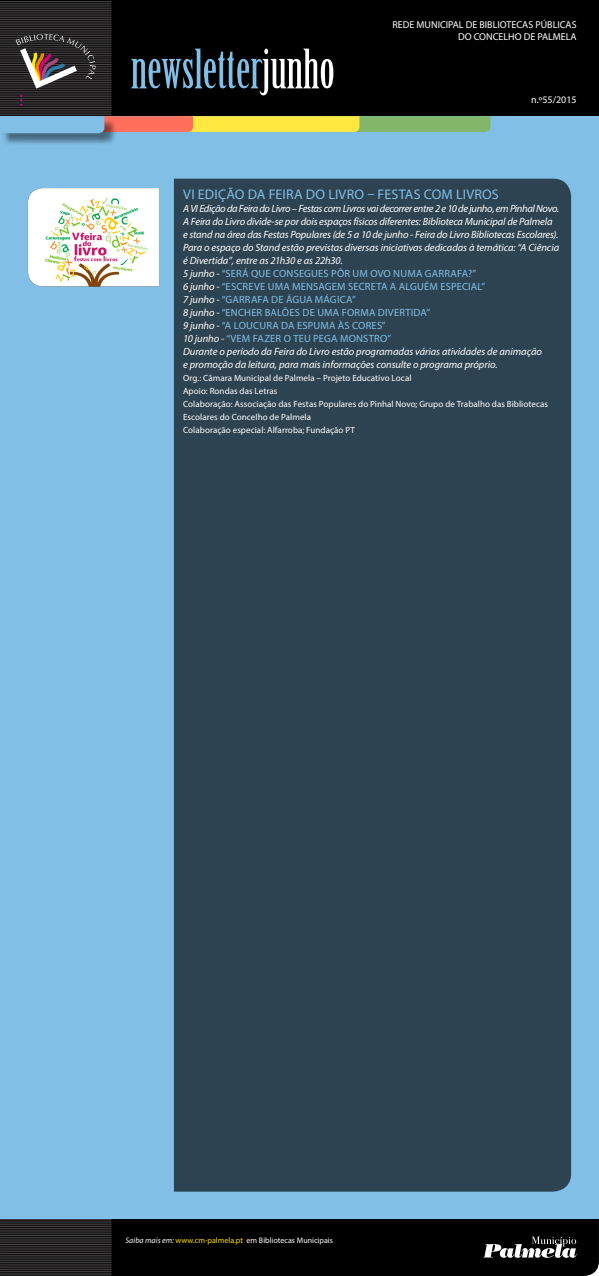
<style>
.page{position:relative;width:599px;height:1276px;background:#fff}
.page>*{position:absolute;margin:0;border:0;box-sizing:border-box;transform-origin:0 0}
.t1{font:53px "Birch Std";color:#81bfe7}
.t2{font:14px "Myriad Pro";letter-spacing:.015em;color:#81bfe7}
.t3{font:italic 10.5px/13px "Myriad Pro";letter-spacing:-.01em;color:#fff}
.t4{font:10px/12px "Myriad Pro";color:#fff;text-align:right}
.t5{font:9px/13px "Myriad Pro";letter-spacing:.005em;color:#fff}
.t6{font:8px "Myriad Pro";color:#fff}
.s1{color:#fff}
.s2{font-style:normal;color:#81bfe7}
.s3{font-style:italic}
.s4{color:#ffe400}
</style>
<div class="page">
<div style="left:0;top:0;width:598px;height:116px;background:#000"></div>
<hr style="left:0;top:1px;width:111px;height:1px;background:#484547">
<hr style="left:0;top:44px;width:111px;height:1px;background:#484547">
<hr style="left:0;top:43px;width:111px;height:1px;background:#484547">
<hr style="left:0;top:23px;width:111px;height:1px;background:#484547">
<hr style="left:0;top:21px;width:111px;height:1px;background:#484547">
<hr style="left:0;top:9px;width:111px;height:1px;background:#484547">
<hr style="left:0;top:7px;width:111px;height:1px;background:#484547">
<hr style="left:0;top:52px;width:111px;height:1px;background:#484547">
<hr style="left:0;top:50px;width:111px;height:1px;background:#484547">
<hr style="left:0;top:30px;width:111px;height:1px;background:#484547">
<hr style="left:0;top:28px;width:111px;height:1px;background:#484547">
<hr style="left:0;top:12px;width:111px;height:1px;background:#484547">
<hr style="left:0;top:10px;width:111px;height:1px;background:#484547">
<hr style="left:0;top:55px;width:111px;height:1px;background:#484547">
<hr style="left:0;top:53px;width:111px;height:1px;background:#484547">
<hr style="left:0;top:34px;width:111px;height:1px;background:#484547">
<hr style="left:0;top:32px;width:111px;height:1px;background:#484547">
<hr style="left:0;top:16px;width:111px;height:1px;background:#484547">
<hr style="left:0;top:14px;width:111px;height:1px;background:#484547">
<hr style="left:0;top:57px;width:111px;height:1px;background:#484547">
<hr style="left:0;top:37px;width:111px;height:1px;background:#484547">
<hr style="left:0;top:35px;width:111px;height:1px;background:#484547">
<hr style="left:0;top:19px;width:111px;height:1px;background:#484547">
<hr style="left:0;top:17px;width:111px;height:1px;background:#484547">
<hr style="left:0;top:41px;width:111px;height:1px;background:#484547">
<hr style="left:0;top:39px;width:111px;height:1px;background:#484547">
<hr style="left:0;top:5px;width:111px;height:1px;background:#484547">
<hr style="left:0;top:3px;width:111px;height:1px;background:#484547">
<hr style="left:0;top:48px;width:111px;height:1px;background:#484547">
<hr style="left:0;top:46px;width:111px;height:1px;background:#484547">
<hr style="left:0;top:26px;width:111px;height:1px;background:#484547">
<hr style="left:0;top:25px;width:111px;height:1px;background:#484547">
<hr style="left:0;top:59px;width:111px;height:1px;background:#484547">
<hr style="left:0;top:102px;width:111px;height:1px;background:#484547">
<hr style="left:0;top:100px;width:111px;height:1px;background:#484547">
<hr style="left:0;top:80px;width:111px;height:1px;background:#484547">
<hr style="left:0;top:79px;width:111px;height:1px;background:#484547">
<hr style="left:0;top:66px;width:111px;height:1px;background:#484547">
<hr style="left:0;top:64px;width:111px;height:1px;background:#484547">
<hr style="left:0;top:109px;width:111px;height:1px;background:#484547">
<hr style="left:0;top:107px;width:111px;height:1px;background:#484547">
<hr style="left:0;top:88px;width:111px;height:1px;background:#484547">
<hr style="left:0;top:86px;width:111px;height:1px;background:#484547">
<hr style="left:0;top:70px;width:111px;height:1px;background:#484547">
<hr style="left:0;top:68px;width:111px;height:1px;background:#484547">
<hr style="left:0;top:113px;width:111px;height:1px;background:#484547">
<hr style="left:0;top:111px;width:111px;height:1px;background:#484547">
<hr style="left:0;top:91px;width:111px;height:1px;background:#484547">
<hr style="left:0;top:89px;width:111px;height:1px;background:#484547">
<hr style="left:0;top:73px;width:111px;height:1px;background:#484547">
<hr style="left:0;top:72px;width:111px;height:1px;background:#484547">
<hr style="left:0;top:115px;width:111px;height:1px;background:#484547">
<hr style="left:0;top:95px;width:111px;height:1px;background:#484547">
<hr style="left:0;top:93px;width:111px;height:1px;background:#484547">
<hr style="left:0;top:77px;width:111px;height:1px;background:#484547">
<hr style="left:0;top:75px;width:111px;height:1px;background:#484547">
<hr style="left:0;top:98px;width:111px;height:1px;background:#484547">
<hr style="left:0;top:97px;width:111px;height:1px;background:#484547">
<hr style="left:0;top:63px;width:111px;height:1px;background:#484547">
<hr style="left:0;top:61px;width:111px;height:1px;background:#484547">
<hr style="left:0;top:106px;width:111px;height:1px;background:#484547">
<hr style="left:0;top:104px;width:111px;height:1px;background:#484547">
<hr style="left:0;top:84px;width:111px;height:1px;background:#484547">
<hr style="left:0;top:82px;width:111px;height:1px;background:#484547">
<svg style="left:0;top:1218px;width:598px;height:58px;background:#050607"></svg>
<hr style="left:0;top:1219px;width:111px;height:1px;background:#484547">
<hr style="left:0;top:1262px;width:111px;height:1px;background:#484547">
<hr style="left:0;top:1260px;width:111px;height:1px;background:#484547">
<hr style="left:0;top:1240px;width:111px;height:1px;background:#484547">
<hr style="left:0;top:1239px;width:111px;height:1px;background:#484547">
<hr style="left:0;top:1226px;width:111px;height:1px;background:#484547">
<hr style="left:0;top:1224px;width:111px;height:1px;background:#484547">
<hr style="left:0;top:1269px;width:111px;height:1px;background:#484547">
<hr style="left:0;top:1267px;width:111px;height:1px;background:#484547">
<hr style="left:0;top:1248px;width:111px;height:1px;background:#484547">
<hr style="left:0;top:1246px;width:111px;height:1px;background:#484547">
<hr style="left:0;top:1230px;width:111px;height:1px;background:#484547">
<hr style="left:0;top:1228px;width:111px;height:1px;background:#484547">
<hr style="left:0;top:1273px;width:111px;height:1px;background:#484547">
<hr style="left:0;top:1271px;width:111px;height:1px;background:#484547">
<hr style="left:0;top:1251px;width:111px;height:1px;background:#484547">
<hr style="left:0;top:1249px;width:111px;height:1px;background:#484547">
<hr style="left:0;top:1233px;width:111px;height:1px;background:#484547">
<hr style="left:0;top:1231px;width:111px;height:1px;background:#484547">
<hr style="left:0;top:1274px;width:111px;height:1px;background:#484547">
<hr style="left:0;top:1255px;width:111px;height:1px;background:#484547">
<hr style="left:0;top:1253px;width:111px;height:1px;background:#484547">
<hr style="left:0;top:1237px;width:111px;height:1px;background:#484547">
<hr style="left:0;top:1235px;width:111px;height:1px;background:#484547">
<hr style="left:0;top:1258px;width:111px;height:1px;background:#484547">
<hr style="left:0;top:1256px;width:111px;height:1px;background:#484547">
<hr style="left:0;top:1222px;width:111px;height:1px;background:#484547">
<hr style="left:0;top:1221px;width:111px;height:1px;background:#484547">
<hr style="left:0;top:1265px;width:111px;height:1px;background:#484547">
<hr style="left:0;top:1264px;width:111px;height:1px;background:#484547">
<hr style="left:0;top:1244px;width:111px;height:1px;background:#484547">
<hr style="left:0;top:1242px;width:111px;height:1px;background:#484547">
<svg style="left:483px;top:1236px;width:93px;height:21px"></svg>
<svg style="left:16px;top:34px;width:80px;height:55px"></svg>
<svg style="left:20px;top:95px;width:2px;height:11px"></svg>
<div style="left:0;top:116px;width:598px;height:1102px;background:#81bfe7"></div>
<div style="left:2px;top:118px;width:115px;height:28px;background:#000;opacity:.45"></div>
<svg style="left:2px;top:116px;width:488px;height:17px"></svg>
<div style="left:174px;top:179px;width:396px;height:1012px;background:#2d4351"></div>
<img style="left:28px;top:188px;width:131px;height:98px">
<h1 class="t1" style="left:131px;top:39px;width:205px">newsletter<span class="s1">junho</span></h1>
<p class="t4" style="left:392px;top:18px;width:185px">REDE MUNICIPAL DE BIBLIOTECAS PÚBLICAS<br>DO CONCELHO DE PALMELA</p>
<p class="t4" style="left:530px;top:93px;width:47px">n.º55/2015</p>
<h2 class="t2" style="left:183px;top:186px;width:317px">VI EDIÇÃO DA FEIRA DO LIVRO – FESTAS COM LIVROS</h2>
<p class="t3" style="left:183px;top:202px;width:377px">A VI Edição da Feira do Livro – Festas com Livros vai decorrer entre 2 e 10 de junho, em Pinhal Novo.<br>A Feira do Livro divide-se por dois espaços físicos diferentes: Biblioteca Municipal de Palmela e stand na área das Festas Populares (de 5 a 10 de junho - Feira do Livro Bibliotecas Escolares).<br>Para o espaço do Stand estão previstas diversas iniciativas dedicadas à temática: “A Ciência é Divertida”, entre as 21h30 e as 22h30.<br>5 junho - <span class="s2">“SERÁ QUE CONSEGUES PÔR UM OVO NUMA GARRAFA?”<br></span>6 junho - <span class="s2">“ESCREVE UMA MENSAGEM SECRETA A ALGUÉM ESPECIAL”<br></span>7 junho - <span class="s2">“GARRAFA DE ÁGUA MÁGICA”<br></span>8 junho - <span class="s2">“ENCHER BALÕES DE UMA FORMA DIVERTIDA”<br></span>9 junho - <span class="s2">“A LOUCURA DA ESPUMA ÀS CORES”<br></span>10 junho - <span class="s2">“VEM FAZER O TEU PEGA MONSTRO”<br></span>Durante o período da Feira do Livro estão programadas várias atividades de animação<br>e promoção da leitura, para mais informações consulte o programa próprio.</p>
<p class="t5" style="left:183px;top:371px;width:366px">Org.: Câmara Municipal de Palmela – Projeto Educativo Local<br>Apoio: Rondas das Letras<br>Colaboração: Associação das Festas Populares do Pinhal Novo; Grupo de Trabalho das Bibliotecas Escolares do Concelho de Palmela<br>Colaboração especial: Alfarroba; Fundação PT</p>
<p class="t6" style="left:125px;top:1235px;width:209px"><span class="s3">Saiba mais em:</span> <span class="s4">www.cm-palmela.pt</span> em Bibliotecas Municipais</p>
</div>
